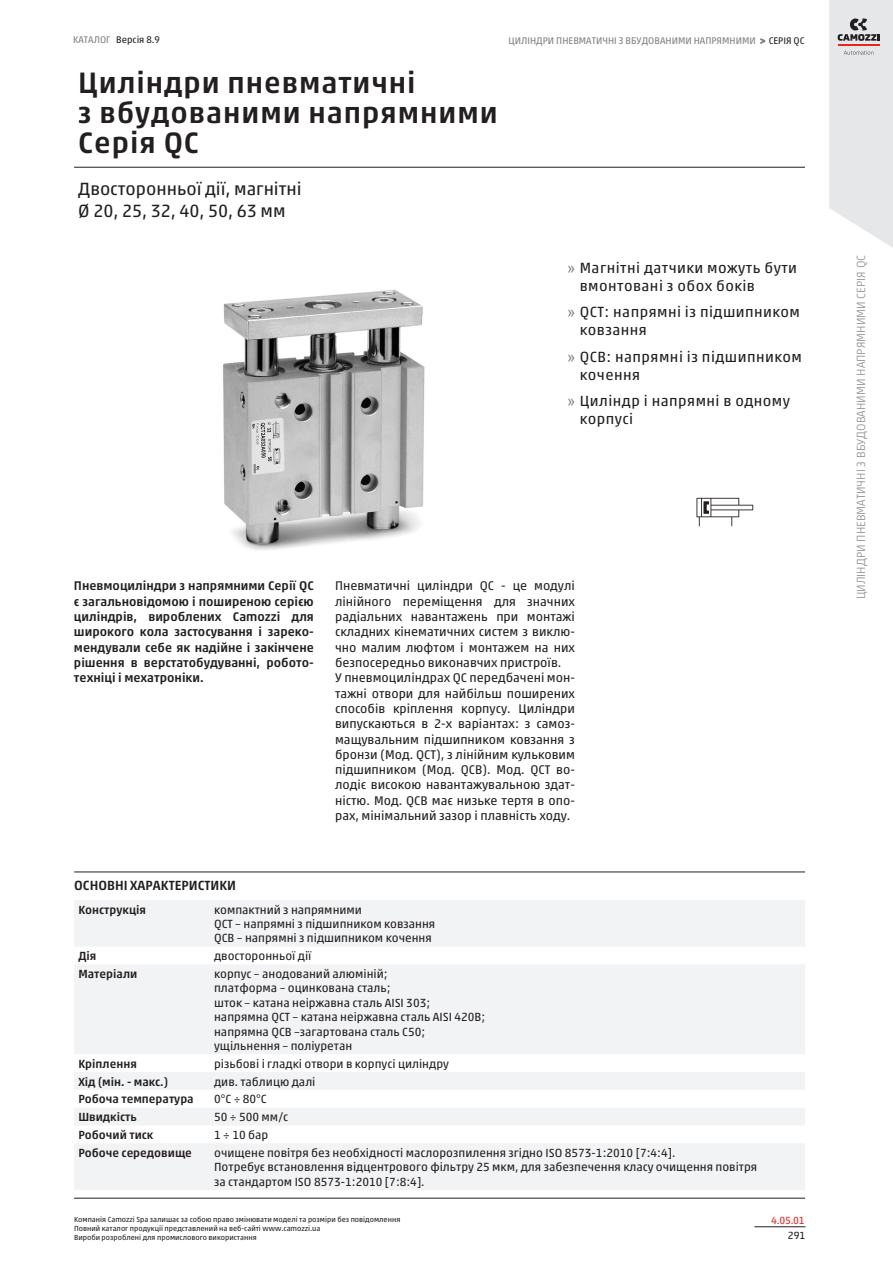
<style>
.page{position:relative;width:893px;height:1263px;background:#fff}
.page>*{position:absolute;margin:0;border:0;box-sizing:border-box;transform-origin:0 0}
.overtureTitle_value{font:500 30px "Akko W1 G";letter-spacing:.03em;color:#231f20}
.overtureSubtitle_value{font:18px "Akko W1 G";color:#231f20}
.t1{font:15px/18px "Akko W1 G";letter-spacing:.03em;color:#231f20}
.t2{font:500 13.5px "Akko W1 G";color:#231f20}
.normal_value{font:12.75px/15.3px "Akko W1 G";color:#231f20;text-align:justify}
.normal_value-2{font:500 12.75px/15.3px "Akko W1 G";color:#231f20;text-align:justify}
.properties_value{font:12px "Akko W1 G";color:#231f20}
.properties_name{font:500 12px "Akko W1 G";color:#231f20}
.t3{font:300 12px "Akko W1 G";color:#939598}
.secL{font:10.5px "Akko W1 G";color:#e72621}
.t4{font:10.5px "Akko W1 G";color:#231f20}
.t5{font:9.75px "Akko W1 G";color:#808285}
.t6{font:9.75px "Akko W1 G";color:#231f20}
.t7{font:7.5px/9px "Akko W1 G";color:#231f20}
.s1{color:#808285}
.s2{color:#231f20}
.s3{font-family:"Arial";color:#808285}
</style>
<div class="page">
<svg style="left:829px;top:0;width:64px;height:248px;background:#e3e4e6"></svg>
<hr style="left:838px;top:44px;width:41px;height:2px;background:#e72621">
<hr style="left:754px;top:1226px;width:51px;height:1px;background:#231f20">
<div style="left:74px;top:900px;width:731px;height:46px;background:#f2f3f4"></div>
<svg style="left:74px;top:965px;width:731px;height:225px;fill:#f2f3f4"></svg>
<img style="left:696px;top:497px;width:58px;height:30px">
<hr style="left:74px;top:167px;width:731px;height:1px;background:#231f20">
<hr style="left:74px;top:872px;width:731px;height:1px;background:#231f20">
<hr style="left:74px;top:1198px;width:731px;height:1px;background:#231f20">
<img style="left:223px;top:289px;width:202px;height:261px">
<p class="t6" style="left:73px;top:33px;width:88px"><span class="s1">КАТАЛОГ</span> Версія 8.9</p>
<p class="t5" style="left:508px;top:33px;width:297px">ЦИЛІНДРИ ПНЕВМАТИЧНІ З ВБУДОВАНИМИ НАПРЯМНИМИ &gt; <span class="s2">СЕРІЯ QC</span></p>
<p class="overtureTitle_value" style="left:78px;top:61px;width:339px">Циліндри пневматичні</p>
<p class="overtureTitle_value" style="left:78px;top:91px;width:421px">з вбудованими напрямними</p>
<p class="overtureTitle_value" style="left:78px;top:121px;width:122px">Серія QC</p>
<p class="overtureSubtitle_value" style="left:78px;top:176px;width:225px">Двосторонньої дії, магнітні</p>
<p class="overtureSubtitle_value" style="left:78px;top:197px;width:209px">Ø 20, 25, 32, 40, 50, 63 мм</p>
<p class="t1" style="left:580px;top:258px;width:219px;text-indent:-13px"><span class="s3">»</span> Магнітні датчики можуть бути вмонтовані з обох боків</p>
<p class="t1" style="left:580px;top:302px;width:222px;text-indent:-13px"><span class="s3">»</span> QCT: напрямні із підшипником ковзання</p>
<p class="t1" style="left:580px;top:347px;width:224px;text-indent:-13px"><span class="s3">»</span> QCB: напрямні із підшипником кочення</p>
<p class="t1" style="left:580px;top:391px;width:212px;text-indent:-13px"><span class="s3">»</span> Циліндр і напрямні в одному корпусі</p>
<p class="normal_value-2" style="left:74px;top:577px;width:241px">Пневмоциліндри з напрямними Серії QC є загальновідомою і поширеною серією циліндрів, вироблених Camozzi для широкого кола застосування і зареко&shy;мендували себе як надійне і закінчене рішення в верстатобудуванні, робото&shy;техніці і мехатроніки.</p>
<p class="normal_value" style="left:335px;top:577px;width:241px">Пневматичні циліндри QC - це модулі лінійного переміщення для значних радіальних навантажень при монтажі складних кінематичних систем з виклю&shy;чно малим люфтом і монтажем на них безпосередньо виконавчих пристроїв.</p>
<p class="normal_value" style="left:335px;top:669px;width:241px">У пневмоциліндрах QC передбачені мон&shy;тажні отвори для найбільш поширених способів кріплення корпусу. Циліндри випускаються в 2-х варіантах: з самоз&shy;мащувальним підшипником ковзання з бронзи (Мод. QCT), з лінійним кульковим підшипником (Мод. QCB). Мод. QCT во&shy;лодіє високою навантажувальною здат&shy;ністю. Мод. QCB має низьке тертя в опо&shy;рах, мінімальний зазор і плавність ходу.</p>
<p class="t2" style="left:74px;top:875px;width:163px">ОСНОВНІ ХАРАКТЕРИСТИКИ</p>
<p class="properties_name" style="left:78px;top:900px;width:69px">Конструкція</p>
<p class="properties_value" style="left:214px;top:901px;width:149px">компактний з напрямними</p>
<p class="properties_value" style="left:214px;top:915px;width:223px">QCT – напрямні з підшипником ковзання</p>
<p class="properties_value" style="left:214px;top:929px;width:219px">QCB – напрямні з підшипником кочення</p>
<p class="properties_name" style="left:78px;top:947px;width:20px">Дія</p>
<p class="properties_value" style="left:214px;top:947px;width:99px">двосторонньої дії</p>
<p class="properties_name" style="left:78px;top:965px;width:60px">Матеріали</p>
<p class="properties_value" style="left:214px;top:965px;width:175px">корпус – анодований алюміній;</p>
<p class="properties_value" style="left:214px;top:979px;width:178px">платформа – оцинкована сталь;</p>
<p class="properties_value" style="left:214px;top:994px;width:218px">шток – катана неіржавна сталь AISI 303;</p>
<p class="properties_value" style="left:214px;top:1008px;width:272px">напрямна QCT – катана неіржавна сталь AISI 420B;</p>
<p class="properties_value" style="left:214px;top:1023px;width:213px">напрямна QCB –загартована сталь C50;</p>
<p class="properties_value" style="left:214px;top:1037px;width:140px">ущільнення – поліуретан</p>
<p class="properties_name" style="left:78px;top:1055px;width:60px">Кріплення</p>
<p class="properties_value" style="left:214px;top:1055px;width:236px">різьбові і гладкі отвори в корпусі циліндру</p>
<p class="properties_name" style="left:78px;top:1073px;width:91px">Хід (мін. - макс.)</p>
<p class="properties_value" style="left:214px;top:1073px;width:103px">див. таблицю далі</p>
<p class="properties_name" style="left:78px;top:1090px;width:117px">Робоча температура</p>
<p class="properties_value" style="left:214px;top:1091px;width:54px">0°C ÷ 80°C</p>
<p class="properties_name" style="left:78px;top:1108px;width:60px">Швидкість</p>
<p class="properties_value" style="left:214px;top:1108px;width:75px">50 ÷ 500 мм/с</p>
<p class="properties_name" style="left:78px;top:1126px;width:76px">Робочий тиск</p>
<p class="properties_value" style="left:214px;top:1126px;width:56px">1 ÷ 10 бар</p>
<p class="properties_name" style="left:78px;top:1144px;width:115px">Робоче середовище</p>
<p class="properties_value" style="left:214px;top:1144px;width:463px">очищене повітря без необхідності маслорозпилення згідно ISO 8573-1:2010 [7:4:4].</p>
<p class="properties_value" style="left:214px;top:1158px;width:545px">Потребує встановлення відцентрового фільтру 25 мкм, для забезпечення класу очищення повітря</p>
<p class="properties_value" style="left:214px;top:1173px;width:212px">за стандартом ISO 8573-1:2010 [7:8:4].</p>
<p class="t7" style="left:74px;top:1214px;width:328px">Компанія Camozzi Spa залишає за собою право змінювати моделі та розміри без повідомлення<br>Повний каталог продукції представлений на веб-сайті www.camozzi.ua<br>Вироби розроблені для промислового використання</p>
<p class="secL" style="left:771px;top:1212px;width:35px">4.05.01</p>
<p class="t4" style="left:788px;top:1228px;width:19px">291</p>
<p class="t3" style="left:852px;top:599px;width:346px;rotate:-90deg">ЦИЛІНДРИ ПНЕВМАТИЧНІ З ВБУДОВАНИМИ НАПРЯМНИМИ СЕРІЯ QC</p>
</div>
